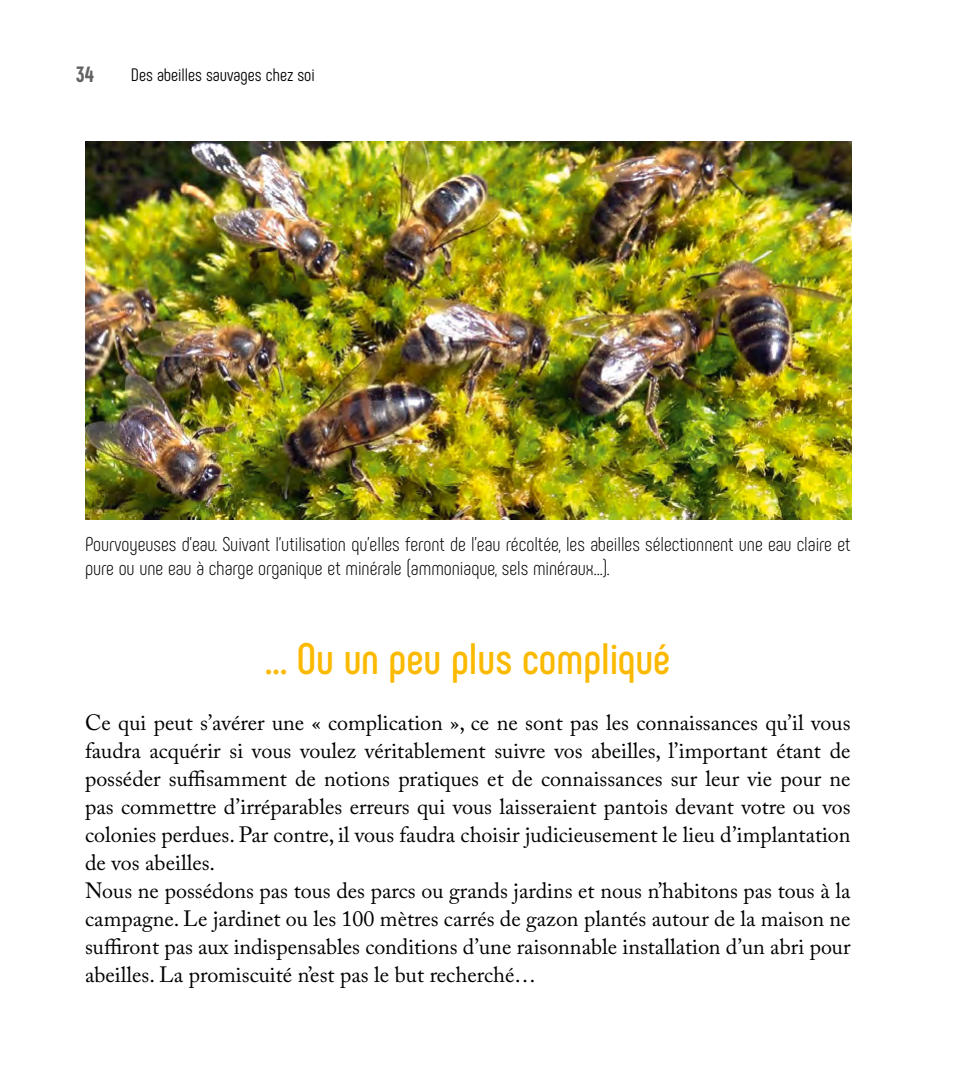
<style>
.page{position:relative;width:964px;height:1078px;background:#fff}
.page>*{position:absolute;margin:0;border:0;box-sizing:border-box;transform-origin:0 0}
.t1{font:700 44px "Phenomena";color:#fbba00}
.t2{font:22px/28px "Adobe Caslon Pro";color:#000}
.t3{font:800 22px "Phenomena";color:#646363}
.t4{font:300 20px/24px "Phenomena";color:#000}
.t5{font:18px "Phenomena";color:#000}
</style>
<div class="page">
<img style="left:85px;top:142px;width:766px;height:377px">
<p class="t3" style="left:76px;top:60px;width:20px">34</p>
<p class="t5" style="left:131px;top:65px;width:185px">Des abeilles sauvages chez soi</p>
<p class="t4" style="left:85px;top:531px;width:767px">Pourvoyeuses d’eau. Suivant l’utilisation qu’elles feront de l’eau récoltée, les abeilles sélectionnent une eau claire et pure ou une eau à charge organique et minérale (ammoniaque, sels minéraux…).</p>
<h1 class="t1" style="left:265px;top:631px;width:407px">… Ou un peu plus compliqué</h1>
<p class="t2" style="left:85px;top:708px;width:767px">Ce qui peut s’avérer une « complication », ce ne sont pas les connaissances qu’il vous faudra acquérir si vous voulez véritablement suivre vos abeilles, l’important étant de posséder suffisamment de notions pratiques et de connaissances sur leur vie pour ne pas commettre d’irréparables erreurs qui vous laisseraient pantois devant votre ou vos colonies perdues. Par contre, il vous faudra choisir judicieusement le lieu d’implantation de vos abeilles.<br>Nous ne possédons pas tous des parcs ou grands jardins et nous n’habitons pas tous à la campagne. Le jardinet ou les 100 mètres carrés de gazon plantés autour de la maison ne suffiront pas aux indispensables conditions d’une raisonnable installation d’un abri pour abeilles. La promiscuité n’est pas le but recherché…</p>
</div>
